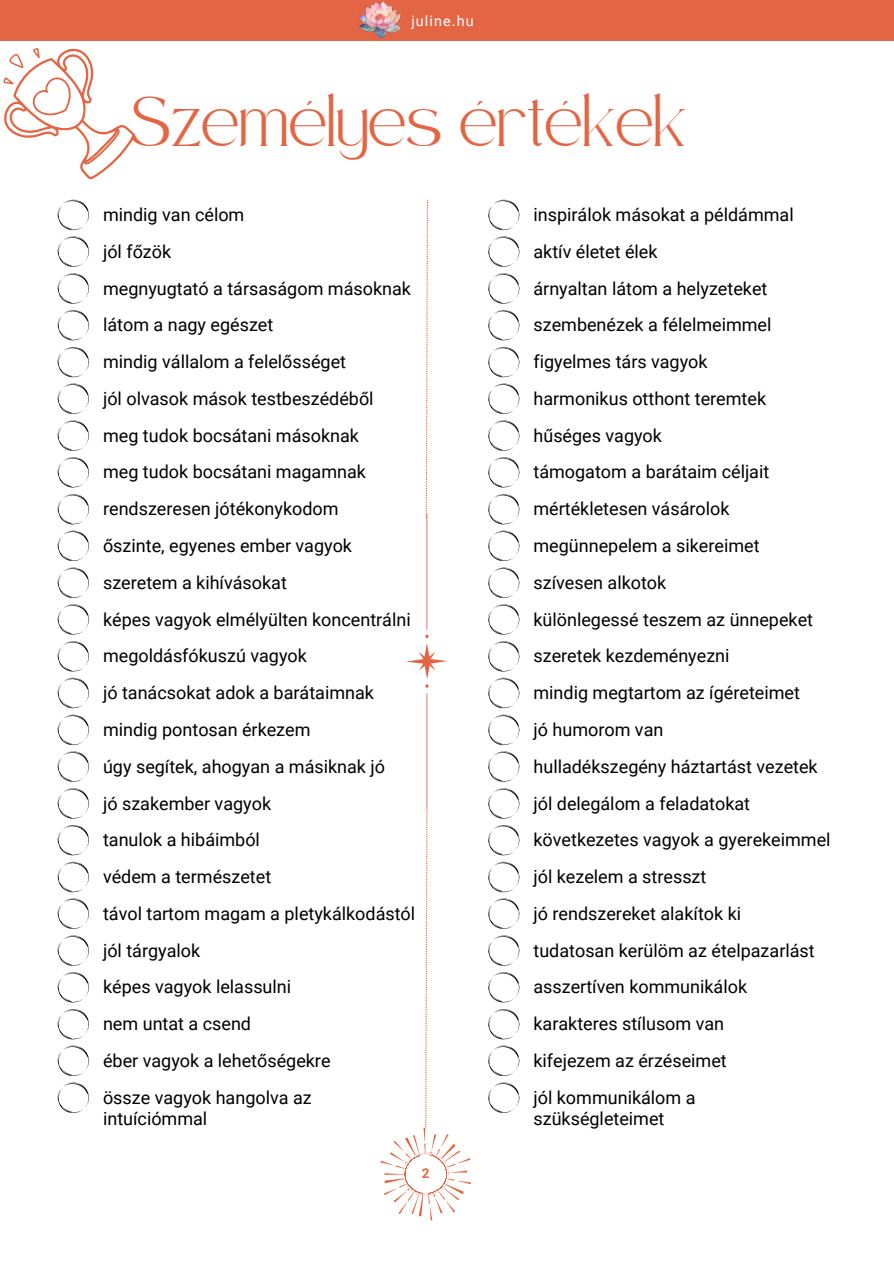
<style>
.page{position:relative;width:894px;height:1264px;background:#fff}
.page>*{position:absolute;margin:0;border:0;box-sizing:border-box;transform-origin:0 0}
.t1{font:34.5px "Safira March";color:#e36543}
.t2{font:18px/21.3px "Roboto";color:#000}
.t3{font:14.4px "Roboto";letter-spacing:.075em;color:#fff}
.t4{font:700 13.5px "Roboto";color:#e36543}
</style>
<div class="page">
<svg style="left:58px;top:200px;width:31px;height:30px"></svg>
<hr style="left:426px;top:693px;width:1px;height:115px;background:#e36543">
<hr style="left:426px;top:513px;width:1px;height:116px;background:#e36543">
<svg style="left:406px;top:634px;width:42px;height:53px"></svg>
<div style="left:0;top:0;width:893px;height:41px;background:#e36543"></div>
<img style="left:360px;top:1px;width:40px;height:36px">
<svg style="left:3px;top:48px;width:132px;height:131px"></svg>
<svg style="left:58px;top:236px;width:31px;height:31px"></svg>
<svg style="left:58px;top:273px;width:31px;height:31px"></svg>
<svg style="left:58px;top:310px;width:31px;height:30px"></svg>
<svg style="left:58px;top:347px;width:31px;height:30px"></svg>
<svg style="left:58px;top:383px;width:31px;height:31px"></svg>
<svg style="left:58px;top:420px;width:31px;height:31px"></svg>
<svg style="left:58px;top:457px;width:31px;height:30px"></svg>
<svg style="left:58px;top:494px;width:31px;height:30px"></svg>
<svg style="left:58px;top:530px;width:31px;height:31px"></svg>
<svg style="left:58px;top:567px;width:31px;height:31px"></svg>
<svg style="left:58px;top:604px;width:31px;height:30px"></svg>
<svg style="left:58px;top:641px;width:31px;height:30px"></svg>
<svg style="left:58px;top:678px;width:31px;height:30px"></svg>
<svg style="left:58px;top:714px;width:31px;height:31px"></svg>
<svg style="left:58px;top:751px;width:31px;height:30px"></svg>
<svg style="left:58px;top:788px;width:31px;height:30px"></svg>
<svg style="left:58px;top:825px;width:31px;height:30px"></svg>
<svg style="left:58px;top:861px;width:31px;height:31px"></svg>
<svg style="left:58px;top:898px;width:31px;height:30px"></svg>
<svg style="left:58px;top:935px;width:31px;height:30px"></svg>
<svg style="left:58px;top:972px;width:31px;height:30px"></svg>
<svg style="left:58px;top:1009px;width:31px;height:30px"></svg>
<svg style="left:58px;top:1045px;width:31px;height:31px"></svg>
<svg style="left:58px;top:1082px;width:31px;height:30px"></svg>
<svg style="left:488px;top:200px;width:32px;height:30px"></svg>
<svg style="left:488px;top:236px;width:32px;height:31px"></svg>
<svg style="left:488px;top:273px;width:32px;height:31px"></svg>
<svg style="left:488px;top:310px;width:32px;height:30px"></svg>
<svg style="left:488px;top:347px;width:32px;height:30px"></svg>
<svg style="left:488px;top:383px;width:32px;height:31px"></svg>
<svg style="left:488px;top:420px;width:32px;height:31px"></svg>
<svg style="left:488px;top:457px;width:32px;height:30px"></svg>
<svg style="left:488px;top:494px;width:32px;height:30px"></svg>
<svg style="left:488px;top:530px;width:32px;height:31px"></svg>
<svg style="left:488px;top:567px;width:32px;height:31px"></svg>
<svg style="left:488px;top:604px;width:32px;height:30px"></svg>
<svg style="left:488px;top:641px;width:32px;height:30px"></svg>
<svg style="left:488px;top:678px;width:32px;height:30px"></svg>
<svg style="left:488px;top:714px;width:32px;height:31px"></svg>
<svg style="left:488px;top:751px;width:32px;height:30px"></svg>
<svg style="left:488px;top:788px;width:32px;height:30px"></svg>
<svg style="left:488px;top:825px;width:32px;height:30px"></svg>
<svg style="left:488px;top:861px;width:32px;height:31px"></svg>
<svg style="left:488px;top:898px;width:32px;height:30px"></svg>
<svg style="left:488px;top:935px;width:32px;height:30px"></svg>
<svg style="left:488px;top:972px;width:32px;height:30px"></svg>
<svg style="left:488px;top:1009px;width:32px;height:30px"></svg>
<svg style="left:488px;top:1045px;width:32px;height:31px"></svg>
<svg style="left:488px;top:1082px;width:32px;height:30px"></svg>
<svg style="left:380px;top:808px;width:91px;height:411px"></svg>
<svg style="left:425px;top:200px;width:3px;height:318px"></svg>
<p class="t3" style="left:411px;top:12px;width:64px">juline.hu</p>
<p class="t1" style="left:130px;top:114px;width:558px">Személyes értékek</p>
<h1 class="t2" style="left:103px;top:204px;width:143px">mindig van célom</h1>
<p class="t2" style="left:103px;top:241px;width:70px">jól főzök</p>
<p class="t2" style="left:103px;top:278px;width:309px">megnyugtató a társaságom másoknak</p>
<p class="t2" style="left:103px;top:314px;width:172px">látom a nagy egészet</p>
<p class="t2" style="left:103px;top:351px;width:244px">mindig vállalom a felelősséget</p>
<p class="t2" style="left:103px;top:388px;width:272px">jól olvasok mások testbeszédéből</p>
<p class="t2" style="left:103px;top:425px;width:257px">meg tudok bocsátani másoknak</p>
<p class="t2" style="left:103px;top:461px;width:264px">meg tudok bocsátani magamnak</p>
<p class="t2" style="left:103px;top:498px;width:237px">rendszeresen jótékonykodom</p>
<p class="t2" style="left:103px;top:535px;width:250px">őszinte, egyenes ember vagyok</p>
<p class="t2" style="left:103px;top:572px;width:185px">szeretem a kihívásokat</p>
<p class="t2" style="left:103px;top:608px;width:309px">képes vagyok elmélyülten koncentrálni</p>
<p class="t2" style="left:103px;top:645px;width:205px">megoldásfókuszú vagyok</p>
<p class="t2" style="left:103px;top:682px;width:272px">jó tanácsokat adok a barátaimnak</p>
<p class="t2" style="left:103px;top:719px;width:209px">mindig pontosan érkezem</p>
<p class="t2" style="left:103px;top:755px;width:283px">úgy segítek, ahogyan a másiknak jó</p>
<p class="t2" style="left:103px;top:792px;width:169px">jó szakember vagyok</p>
<p class="t2" style="left:103px;top:829px;width:158px">tanulok a hibáimból</p>
<p class="t2" style="left:103px;top:866px;width:170px">védem a természetet</p>
<p class="t2" style="left:103px;top:903px;width:313px">távol tartom magam a pletykálkodástól</p>
<p class="t2" style="left:103px;top:939px;width:99px">jól tárgyalok</p>
<p class="t2" style="left:103px;top:976px;width:189px">képes vagyok lelassulni</p>
<p class="t2" style="left:103px;top:1013px;width:149px">nem untat a csend</p>
<p class="t2" style="left:103px;top:1050px;width:229px">éber vagyok a lehetőségekre</p>
<p class="t2" style="left:103px;top:1087px;width:210px">össze vagyok hangolva az intuíciómmal</p>
<h2 class="t4" style="left:422px;top:1165px;width:9px">2</h2>
<p class="t2" style="left:533px;top:204px;width:262px">inspirálok másokat a példámmal</p>
<h2 class="t2" style="left:533px;top:241px;width:125px">aktív életet élek</h2>
<h2 class="t2" style="left:533px;top:278px;width:235px">árnyaltan látom a helyzeteket</h2>
<h2 class="t2" style="left:533px;top:314px;width:239px">szembenézek a félelmeimmel</h2>
<h2 class="t2" style="left:533px;top:351px;width:176px">figyelmes társ vagyok</h2>
<h2 class="t2" style="left:533px;top:388px;width:234px">harmonikus otthont teremtek</h2>
<h2 class="t2" style="left:533px;top:425px;width:130px">hűséges vagyok</h2>
<h2 class="t2" style="left:533px;top:461px;width:237px">támogatom a barátaim céljait</h2>
<h2 class="t2" style="left:533px;top:498px;width:197px">mértékletesen vásárolok</h2>
<h2 class="t2" style="left:533px;top:535px;width:227px">megünnepelem a sikereimet</h2>
<p class="t2" style="left:533px;top:572px;width:134px">szívesen alkotok</p>
<h2 class="t2" style="left:533px;top:608px;width:281px">különlegessé teszem az ünnepeket</h2>
<h2 class="t2" style="left:533px;top:645px;width:197px">szeretek kezdeményezni</h2>
<h2 class="t2" style="left:533px;top:682px;width:268px">mindig megtartom az ígéreteimet</h2>
<h2 class="t2" style="left:533px;top:719px;width:131px">jó humorom van</h2>
<h2 class="t2" style="left:533px;top:755px;width:285px">hulladékszegény háztartást vezetek</h2>
<h2 class="t2" style="left:533px;top:792px;width:218px">jól delegálom a feladatokat</h2>
<h2 class="t2" style="left:533px;top:829px;width:298px">következetes vagyok a gyerekeimmel</h2>
<h2 class="t2" style="left:533px;top:866px;width:174px">jól kezelem a stresszt</h2>
<h2 class="t2" style="left:533px;top:903px;width:209px">jó rendszereket alakítok ki</h2>
<h2 class="t2" style="left:533px;top:939px;width:282px">tudatosan kerülöm az ételpazarlást</h2>
<h2 class="t2" style="left:533px;top:976px;width:215px">asszertíven kommunikálok</h2>
<h2 class="t2" style="left:533px;top:1013px;width:192px">karakteres stílusom van</h2>
<h2 class="t2" style="left:533px;top:1050px;width:195px">kifejezem az érzéseimet</h2>
<h2 class="t2" style="left:533px;top:1087px;width:163px">jól kommunikálom a szükségleteimet</h2>
</div>
